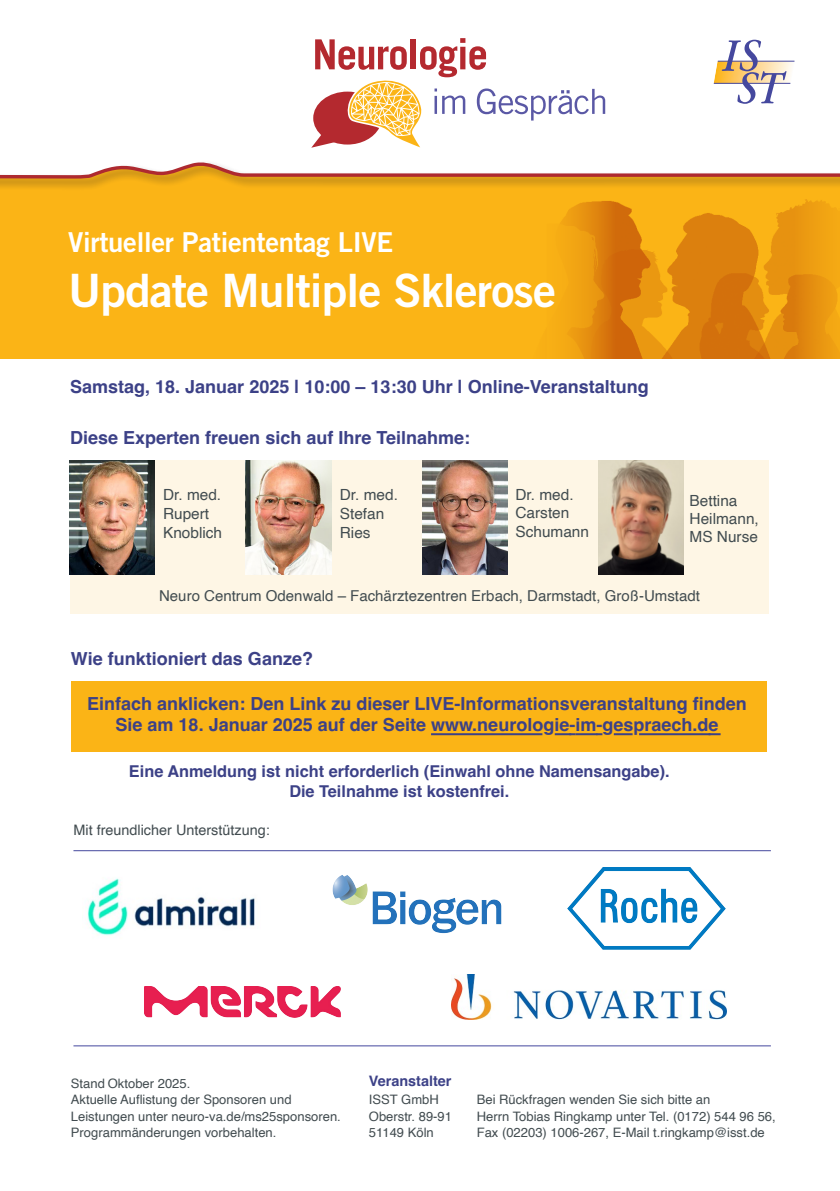
<style>
.page{position:relative;width:840px;height:1191px;background:#fff}
.page>*{position:absolute;margin:0;border:0;box-sizing:border-box;transform-origin:0 0}
.t1{font:46px "Trade Gothic LT Std Bd 2";letter-spacing:-.02em;color:#fff}
.t2{font:27.4px "Trade Gothic LT Std Bd 2";letter-spacing:-.01em;color:#fff}
.t3{font:700 18px/21.8px "Helvetica";color:#3c4187;text-align:center}
.t4{font:700 16.2px/20px "Helvetica";color:#3c4187;text-align:center}
.t5{font:15.4px/19.2px "Helvetica";color:#424c50}
.t6{font:15px "Helvetica";color:#424c50}
.t7{font:14.4px "Helvetica";color:#424c50}
.t8{font:700 14.4px "Helvetica";color:#3c4187}
.t9{font:13px/16px "Helvetica";color:#424c50}
</style>
<div class="page">
<svg style="left:311px;top:38px;width:294px;height:110px"></svg>
<div style="left:0;top:191px;width:518px;height:168px;background:#fbb416"></div>
<div style="left:518px;top:184px;width:321px;height:191px;background:#fbb416"></div>
<img style="left:560px;top:199px;width:279px;height:160px">
<div style="left:0;top:160px;width:839px;height:31px;background:#231f20;opacity:.45"></div>
<svg style="left:0;top:160px;width:839px;height:20px"></svg>
<svg style="left:713px;top:40px;width:81px;height:64px"></svg>
<div style="left:0;top:359px;width:839px;height:57px;background:#fff"></div>
<div style="left:71px;top:460px;width:697px;height:154px;background:#fef6e5"></div>
<img style="left:246px;top:460px;width:85px;height:114px">
<img style="left:70px;top:460px;width:85px;height:114px">
<img style="left:422px;top:460px;width:85px;height:114px">
<img style="left:598px;top:460px;width:85px;height:114px">
<hr style="left:73px;top:850px;width:697px;height:1px;background:#45489e">
<hr style="left:73px;top:1045px;width:697px;height:1px;background:#45489e">
<div style="left:71px;top:681px;width:694px;height:70px;background:#fbb416"></div>
<hr style="left:431px;top:733px;width:111px;height:2px;background:#3c4187">
<svg style="left:554px;top:733px;width:21px;height:2px"></svg>
<hr style="left:575px;top:733px;width:22px;height:2px;background:#3c4187">
<svg style="left:613px;top:733px;width:19px;height:2px"></svg>
<hr style="left:638px;top:733px;width:72px;height:2px;background:#3c4187">
<svg style="left:708px;top:733px;width:12px;height:2px"></svg>
<img style="left:87px;top:878px;width:168px;height:58px">
<img style="left:451px;top:974px;width:274px;height:45px">
<img style="left:144px;top:986px;width:196px;height:31px">
<img style="left:567px;top:868px;width:157px;height:81px">
<img style="left:319px;top:850px;width:196px;height:84px">
<h2 class="t2" style="left:68px;top:225px;width:326px">Virtueller Patiententag LIVE</h2>
<h1 class="t1" style="left:68px;top:261px;width:489px">Update Multiple Sklerose</h1>
<h3 class="t3" style="left:70px;top:377px;width:580px">Samstag, 18. Januar 2025 | 10:00 – 13:30 Uhr | Online-Veranstaltung</h3>
<h3 class="t3" style="left:70px;top:428px;width:401px">Diese Experten freuen sich auf Ihre Teilnahme:</h3>
<p class="t5" style="left:163px;top:486px;width:60px">Dr. med.<br>Rupert<br>Knoblich</p>
<p class="t5" style="left:339px;top:486px;width:60px">Dr. med.<br>Stefan<br>Ries</p>
<p class="t5" style="left:515px;top:486px;width:75px">Dr. med.<br>Carsten<br>Schumann</p>
<p class="t5" style="left:689px;top:492px;width:71px;line-height:18.4px">Bettina<br>Heilmann,<br>MS Nurse</p>
<p class="t6" style="left:159px;top:589px;width:542px">Neuro Centrum Odenwald – Fachärztezentren Erbach, Darmstadt, Groß-Umstadt</p>
<h3 class="t3" style="left:71px;top:649px;width:243px">Wie funktioniert das Ganze?</h3>
<h3 class="t3" style="left:87px;top:693px;width:661px">Einfach anklicken: Den Link zu dieser LIVE-Informationsveranstaltung finden<br>Sie am 18. Januar 2025 auf der Seite www.neurologie-im-gespraech.de</h3>
<p class="t4" style="left:129px;top:762px;width:542px">Eine Anmeldung ist nicht erforderlich (Einwahl ohne Namensangabe).<br>Die Teilnahme ist kostenfrei.</p>
<p class="t7" style="left:73px;top:824px;width:198px">Mit freundlicher Unterstützung:</p>
<p class="t9" style="left:71px;top:1077px;width:271px">Stand Oktober 2025.<br>Aktuelle Auflistung der Sponsoren und Leistungen unter neuro-va.de/ms25sponsoren.<br>Programmänderungen vorbehalten.</p>
<p class="t8" style="left:369px;top:1074px;width:84px">Veranstalter</p>
<p class="t9" style="left:369px;top:1093px;width:85px">ISST GmbH<br>Oberstr. 89-91<br>51149 Köln</p>
<p class="t9" style="left:476px;top:1093px;width:300px">Bei Rückfragen wenden Sie sich bitte an<br>Herrn Tobias Ringkamp unter Tel. (0172) 544 96 56,<br>Fax (02203) 1006-267, E-Mail t.ringkamp@isst.de</p>
</div>
